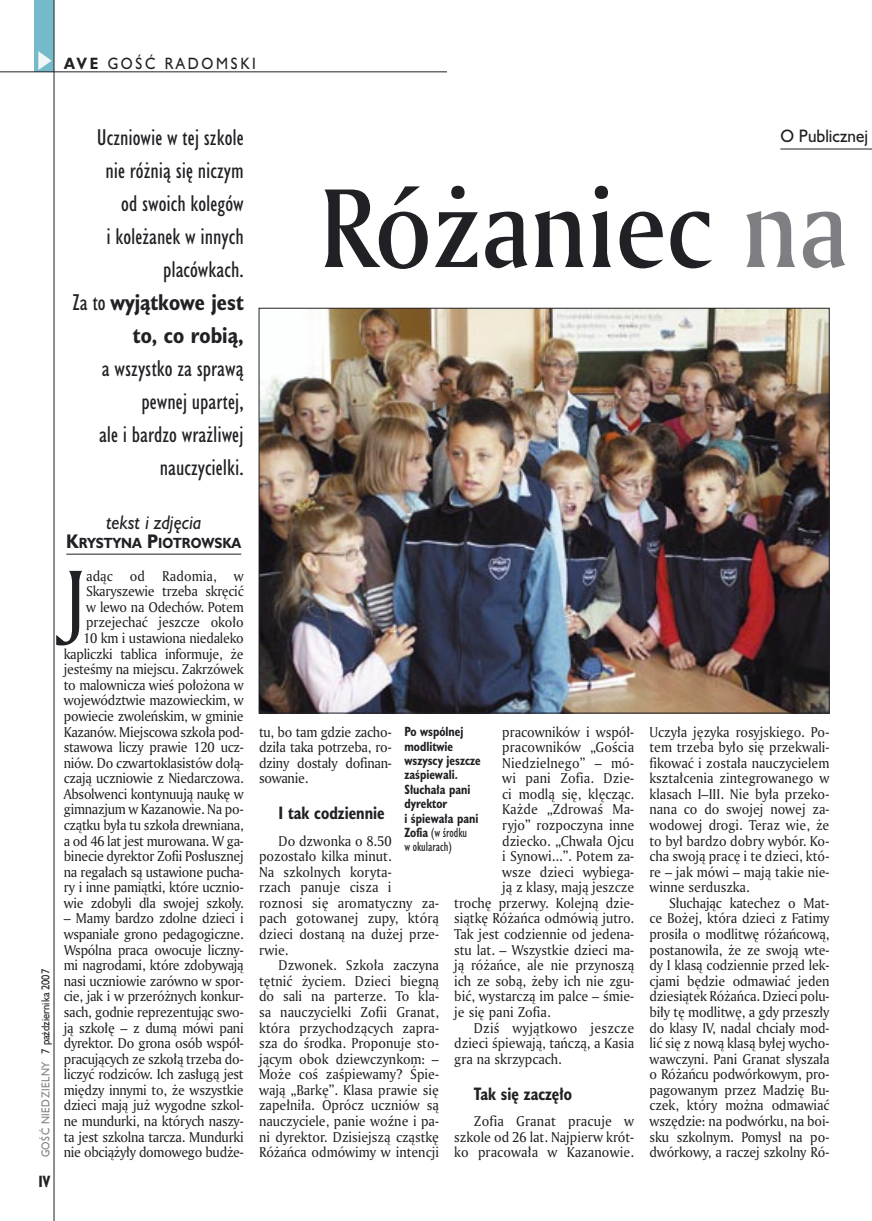
<style>
.page{position:relative;width:872px;height:1221px;background:#fff}
.page>*{position:absolute;margin:0;border:0;box-sizing:border-box;transform-origin:0 0}
._05_tytyl_AmMd_72_pt{font:108px "Amerigo Md PL";color:#212125;scale:.9 1}
._02_body_z_incjalem_4{font:79.05px "Amerigo PL";color:#212125;scale:.94 1}
._06-1_lead_prawy_HuCn_14_pt{font:21px/33px "Humanst 521 Cn PL";color:#212125;text-align:right}
._12_autor_HuBd{font:italic 18px "Humanst 521 PL";color:#212125;scale:.9 1}
._04_srodtytul_HuCB_11_pt{font:700 16.5px "Humanst 521 Cn PL";color:#212125;scale:.94 1}
._04-3_nadtytul_lokal{font:16.5px "Humanst 521 PL";color:#212125;scale:.94 1}
.t1{font:15px "Humanst 521 PL";letter-spacing:.2em;color:#212125;scale:.9 1}
.t2{font:700 15px "Humanst 521 Cn PL";color:#212125;scale:.94 1}
._01_body_tekst{font:13.8px/15.6px "Amerigo PL";color:#212125;text-align:justify;scale:.94 1}
._02_body_z_incjalem_4-2{font:13.8px/15.6px "Amerigo PL";letter-spacing:-.02em;color:#212125;text-align:justify;scale:.94 1}
._12_autor_HuBd-2{font:700 13.5px "Humanst 521 PL";color:#212125;scale:.9 1}
._09_podpis_zdjecia_HuCnB{font:700 12.3px/14.4px "Humanst 521 Cn PL";color:#212125;scale:.94 1}
.t3{font:10.5px "Humanst 521 PL";color:#212125;scale:.9 1}
.s1{font-weight:700}
.s2{font-size:18px}
.s3{color:#7f7f83}
.s4{font-weight:400}
</style>
<div class="page">
<div style="left:35px;top:0;width:19px;height:72px;background:#75baca"></div>
<svg style="left:38px;top:51px;width:14px;height:19px"></svg>
<hr style="left:54px;top:0;width:1px;height:1220px;background:#212125">
<hr style="left:0;top:72px;width:447px;height:1px;background:#212125">
<hr style="left:66px;top:553px;width:175px;height:1px;background:#212125">
<hr style="left:780px;top:149px;width:92px;height:1px;background:#212125">
<img style="left:261px;top:310px;width:566px;height:401px">
<p class="t1" style="left:64px;top:53px;width:215px"><span class="s1">AVE</span> GOŚĆ RADOMSKI</p>
<p class="_06-1_lead_prawy_HuCn_14_pt" style="left:72px;top:121px;width:173px">Uczniowie w tej szkole nie różnią się niczym<br>od swoich kolegów<br>i koleżanek w innych placówkach.<br>Za to <span class="s1">wyjątkowe jest to, co robią,<br></span>a wszystko za sprawą pewnej upartej,<br>ale i bardzo wrażliwej nauczycielki.</p>
<p class="_12_autor_HuBd" style="left:106px;top:510px;width:108px">tekst i zdjęcia</p>
<p class="_12_autor_HuBd-2" style="left:66px;top:534px;width:196px"><span class="s2">K</span>RYSTYNA <span class="s2">P</span>IOTROWSKA</p>
<p class="_02_body_z_incjalem_4" style="left:64px;top:546px;width:25px">J</p>
<p class="_02_body_z_incjalem_4-2" style="left:64px;top:567px;width:193px;text-align:right">adąc od Radomia, w<br>Skaryszewie trzeba skręcić<br>w lewo na Odechów. Potem przejechać jeszcze około<br>10 km i ustawiona niedaleko kapliczki tablica informuje, że jesteśmy na miejscu. Zakrzówek to malownicza wieś położona w województwie mazowieckim, w powiecie zwoleńskim, w gminie<br>Kazanów. Miejscowa szkoła pod&shy;stawowa liczy prawie 120 ucz&shy;niów. Do czwartoklasistów dołą&shy;czają uczniowie z Niedarczowa.<br>Absolwenci kontynuują naukę w gimnazjum w Kazanowie. Na po&shy;czątku była tu szkoła drewniana, a od 46 lat jest murowana. W ga&shy;binecie dyrektor Zofii Posłusznej na regałach są ustawione pucha&shy;ry i inne pamiątki, które ucznio&shy;wie zdobyli dla swojej szkoły.</p>
<p class="_02_body_z_incjalem_4-2" style="left:64px;top:910px;width:193px">– Mamy bardzo zdolne dzieci i wspaniałe grono pedagogiczne.<br>Wspólna praca owocuje liczny&shy;mi nagrodami, które zdobywają nasi uczniowie zarówno w spor&shy;cie, jak i w przeróżnych konkur&shy;sach, godnie reprezentując swo&shy;ją szkołę – z dumą mówi pani dyrektor. Do grona osób współ&shy;pracujących ze szkołą trzeba do&shy;liczyć rodziców. Ich zasługą jest między innymi to, że wszystkie dzieci mają już wygodne szkol&shy;ne mundurki, na których naszy&shy;ta jest szkolna tarcza. Mundurki nie obciążyły domowego budże-</p>
<p class="t3" style="left:38px;top:1157px;width:211px;rotate:-90deg"><span class="s3">GOŚĆ NIEDZIELNY</span> 7 października 2007</p>
<p class="t2" style="left:38px;top:1170px;width:14px">IV</p>
<p class="_04-3_nadtytul_lokal" style="left:780px;top:124px;width:95px">O Publicznej</p>
<p class="_05_tytyl_AmMd_72_pt" style="left:319px;top:156px;width:589px">Różaniec <span class="s3">na</span></p>
<p class="_02_body_z_incjalem_4-2" style="left:259px;top:723px;width:143px">tu, bo tam gdzie zacho&shy;dziła taka potrzeba, ro&shy;dziny dostały dofinan&shy;sowanie.</p>
<p class="_04_srodtytul_HuCB_11_pt" style="left:279px;top:801px;width:114px">I tak codziennie</p>
<p class="_01_body_tekst" style="left:259px;top:832px;width:193px;text-align:left;text-indent:20px">Do dzwonka o 8.50 pozostało kilka minut.<br>Na szkolnych koryta-<br>rzach panuje cisza i<br>roznosi się aromatyczny za&shy;pach gotowanej zupy, którą dzieci dostaną na dużej prze&shy;rwie.</p>
<p class="_01_body_tekst" style="left:259px;top:957px;width:193px;text-indent:20px">Dzwonek. Szkoła zaczyna tętnić życiem. Dzieci biegną do sali na parterze. To kla&shy;sa nauczycielki Zofii Granat, która przychodzących zapra&shy;sza do środka. Proponuje sto&shy;jącym obok dziewczynkom: – Może coś zaśpiewamy? Śpie&shy;wają „Barkę”. Klasa prawie się zapełniła. Oprócz uczniów są nauczyciele, panie woźne i pa&shy;ni dyrektor. Dzisiejszą cząstkę Różańca odmówimy w intencji</p>
<p class="_01_body_tekst" style="left:502px;top:723px;width:142px">pracowników i współ-</p>
<p class="_01_body_tekst" style="left:502px;top:739px;width:142px">pracowników „Gościa</p>
<p class="_01_body_tekst" style="left:502px;top:754px;width:142px">Niedzielnego” – mó-</p>
<p class="_01_body_tekst" style="left:502px;top:770px;width:142px">wi pani Zofia. Dzie-</p>
<p class="_01_body_tekst" style="left:502px;top:785px;width:142px">ci modlą się, klęcząc.</p>
<p class="_01_body_tekst" style="left:502px;top:801px;width:142px">Każde „Zdrowaś Ma-</p>
<p class="_01_body_tekst" style="left:502px;top:816px;width:142px">ryjo” rozpoczyna inne</p>
<p class="_01_body_tekst" style="left:502px;top:832px;width:142px">dziecko. „Chwała Ojcu</p>
<p class="_01_body_tekst" style="left:502px;top:848px;width:142px">i Synowi...”. Potem za-</p>
<p class="_01_body_tekst" style="left:502px;top:863px;width:142px">wsze dzieci wybiega-</p>
<p class="_01_body_tekst" style="left:502px;top:879px;width:142px">ją z klasy, mają jeszcze</p>
<p class="_01_body_tekst" style="left:454px;top:894px;width:193px">trochę przerwy. Kolejną dzie-</p>
<p class="_01_body_tekst" style="left:454px;top:910px;width:193px">siątkę Różańca odmówią jutro.</p>
<p class="_01_body_tekst" style="left:454px;top:925px;width:193px">Tak jest codziennie od jedena-</p>
<p class="_01_body_tekst" style="left:454px;top:941px;width:193px">stu lat. – Wszystkie dzieci ma-</p>
<p class="_01_body_tekst" style="left:454px;top:957px;width:193px">ją różańce, ale nie przynoszą</p>
<p class="_01_body_tekst" style="left:454px;top:972px;width:193px">ich ze sobą, żeby ich nie zgu-</p>
<p class="_01_body_tekst" style="left:454px;top:988px;width:193px">bić, wystarczą im palce – śmie-</p>
<p class="_01_body_tekst" style="left:454px;top:1003px;width:104px">je się pani Zofia.</p>
<p class="_01_body_tekst" style="left:454px;top:1019px;width:193px;text-indent:20px">Dziś wyjątkowo jeszcze dzieci śpiewają, tańczą, a Kasia gra na skrzypcach.</p>
<p class="_04_srodtytul_HuCB_11_pt" style="left:474px;top:1082px;width:106px">Tak się zaczęło</p>
<p class="_01_body_tekst" style="left:454px;top:1112px;width:193px;text-indent:20px">Zofia Granat pracuje w szkole od 26 lat. Najpierw krót&shy;ko pracowała w Kazanowie.</p>
<p class="_09_podpis_zdjecia_HuCnB" style="left:404px;top:724px;width:83px">Po wspólnej modlitwie wszyscy jeszcze zaśpiewali.<br>Słuchała pani dyrektor<br>i śpiewała pani<br>Zofia <span class="s4">(w środku<br>w okularach)</span></p>
<p class="_01_body_tekst" style="left:649px;top:723px;width:193px">Uczyła języka rosyjskiego. Po&shy;tem trzeba było się przekwali&shy;fikować i została nauczycielem kształcenia zintegrowanego w klasach I–III. Nie była przeko&shy;nana co do swojej nowej za&shy;wodowej drogi. Teraz wie, że to był bardzo dobry wybór. Ko&shy;cha swoją pracę i te dzieci, któ&shy;re – jak mówi – mają takie nie&shy;winne serduszka.</p>
<p class="_01_body_tekst" style="left:649px;top:894px;width:193px;text-indent:20px">Słuchając katechez o Mat&shy;ce Bożej, która dzieci z Fatimy prosiła o modlitwę różańcową, postanowiła, że ze swoją wte&shy;dy I klasą codziennie przed lek&shy;cjami będzie odmawiać jeden dziesiątek Różańca. Dzieci polu&shy;biły tę modlitwę, a gdy przeszły do klasy IV, nadal chciały mod&shy;lić się z nową klasą byłej wycho&shy;wawczyni. Pani Granat słyszała o Różańcu podwórkowym, pro&shy;pagowanym przez Madzię Bu&shy;czek, który można odmawiać wszędzie: na podwórku, na boi&shy;sku szkolnym. Pomysł na po&shy;dwórkowy, a raczej szkolny Ró-</p>
</div>
